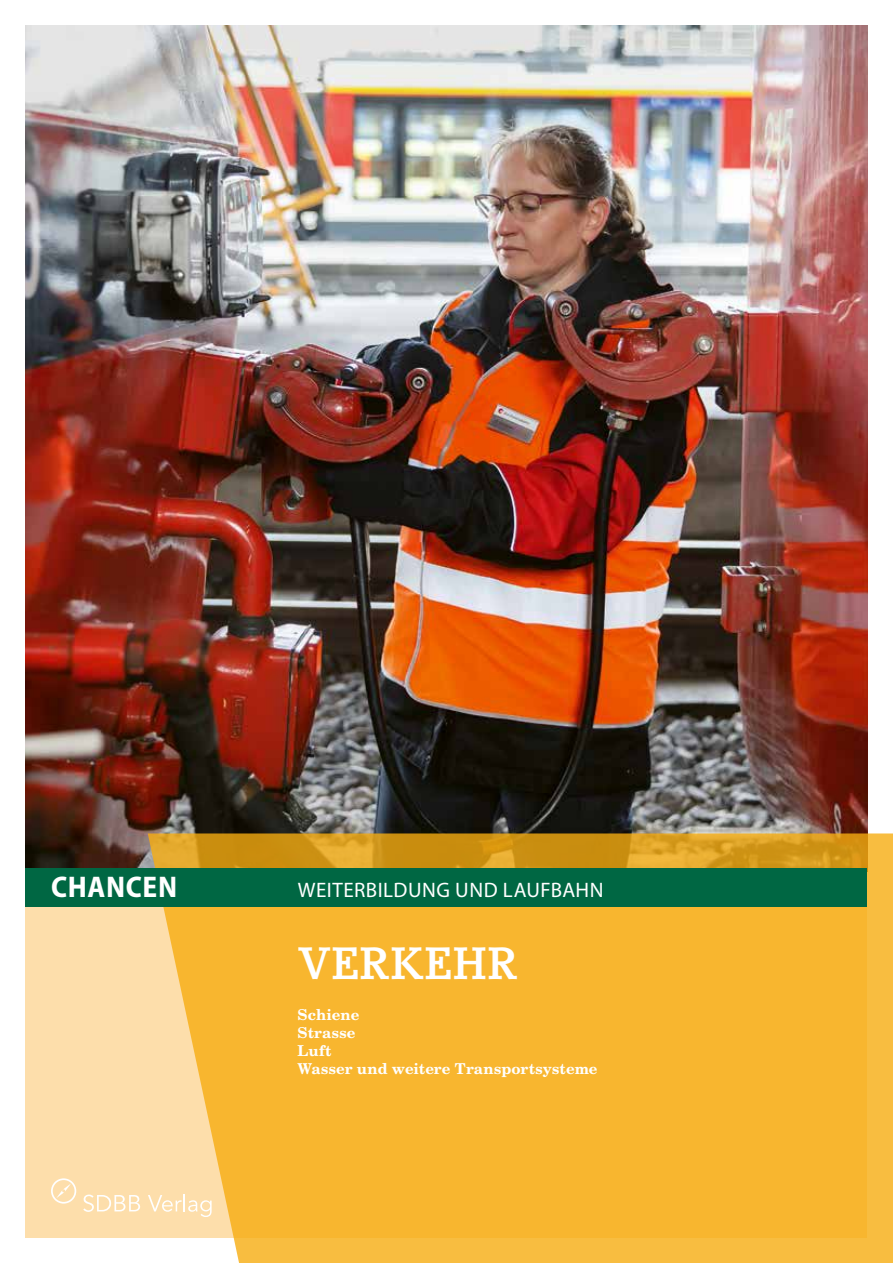
<style>
.page{position:relative;width:893px;height:1263px;background:#fff}
.page>*{position:absolute;margin:0;border:0;box-sizing:border-box;transform-origin:0 0}
.t1{font:700 45px "Compatil Letter LT";letter-spacing:.005em;color:#fff}
.t2{font:700 semi-condensed 30px "Myriad Pro";letter-spacing:.02em;color:#fff}
.t3{font:21px "Myriad Pro";letter-spacing:.02em;color:#fff}
.t4{font:700 15px/18px "New Century Schlbk LT Std";letter-spacing:.005em;color:#fff}
</style>
<div class="page">
<img style="left:26px;top:26px;width:841px;height:842px">
<div style="left:26px;top:868px;width:841px;height:369px;background:#fddeab"></div>
<svg style="left:148px;top:833px;width:745px;height:430px;background:#f5b636"></svg>
<div style="left:26px;top:868px;width:841px;height:39px;background:#006743"></div>
<svg style="left:83px;top:1194px;width:57px;height:18px"></svg>
<svg style="left:148px;top:1194px;width:64px;height:23px"></svg>
<svg style="left:51px;top:1178px;width:25px;height:25px"></svg>
<h2 class="t2" style="left:51px;top:868px;width:128px">CHANCEN</h2>
<h3 class="t3" style="left:298px;top:879px;width:307px">WEITERBILDUNG UND LAUFBAHN</h3>
<h1 class="t1" style="left:298px;top:937px;width:221px">VERKEHR</h1>
<p class="t4" style="left:298px;top:1006px;width:301px">Schiene<br>Strasse<br>Luft<br>Wasser und weitere Transportsysteme</p>
</div>
